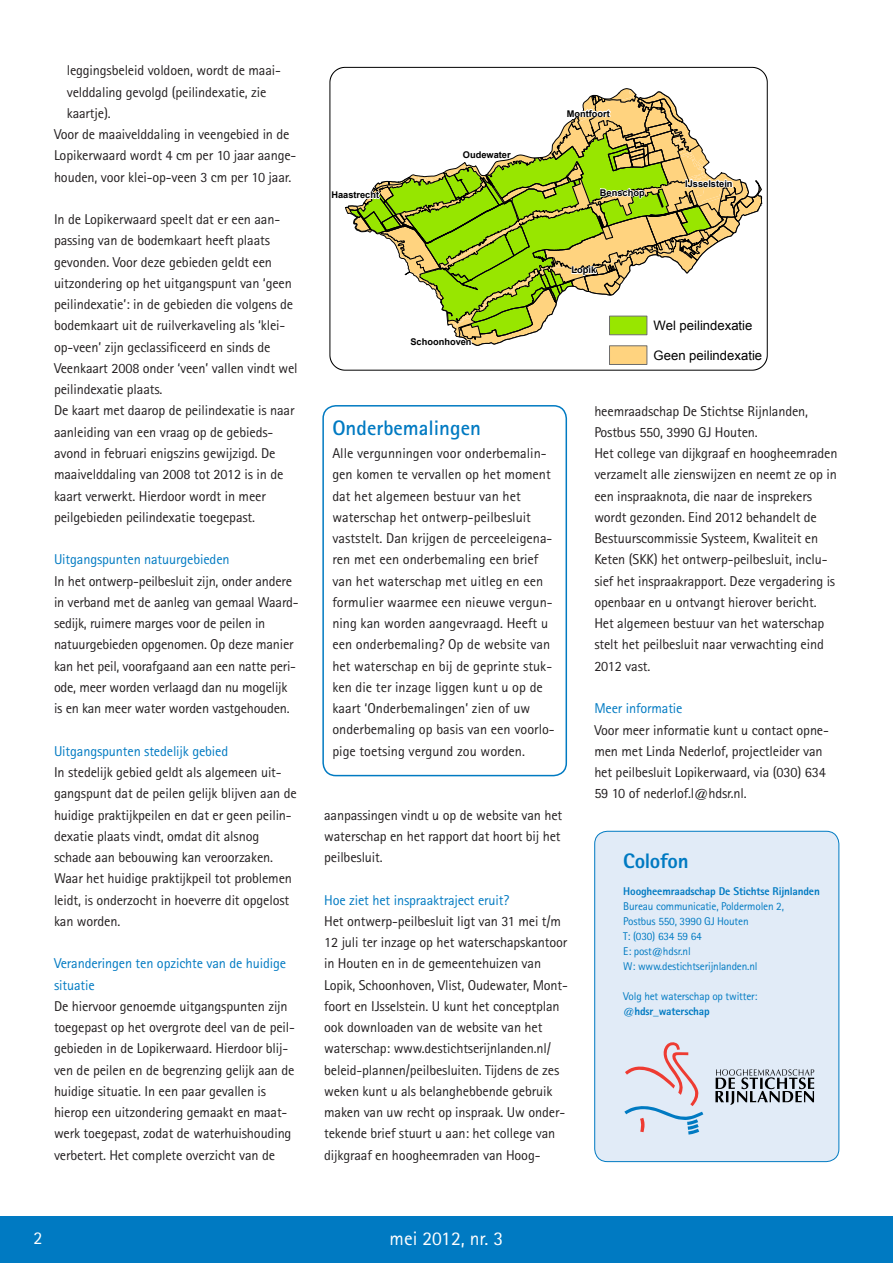
<style>
.page{position:relative;width:893px;height:1263px;background:#fff}
.page>*{position:absolute;margin:0;border:0;box-sizing:border-box;transform-origin:0 0}
.t1{font:700 21px "Rotis Sans Serif";color:#007ac2}
.t2{font:800 21px "Rotis Sans Serif";letter-spacing:-.015em;color:#007ac2}
.t3{font:19.5px "Rotis Sans Serif";color:#fff}
.t4{font:18px "Rotis Sans Serif";color:#fff}
.t5{font:14.25px/21.3px "Rotis Sans Serif";letter-spacing:-.01em;color:#231f20}
.t6{font:14.25px/21.3px "Rotis Sans Serif";letter-spacing:-.01em;color:#007ac2}
.t7{font:13.05px "Arial";color:#000}
.t8{font:11.25px/15px "Rotis Sans Serif";letter-spacing:-.015em;color:#007ac2}
.t9{font:800 11.25px "Rotis Sans Serif";letter-spacing:-.015em;color:#007ac2}
.t10{font:700 9.3px "Arial";color:#000}
</style>
<div class="page">
<div style="left:0;top:1216px;width:893px;height:47px;background:#007ac2"></div>
<div style="left:595px;top:831px;width:244px;height:330px;background:#e1ebf7;border-radius:13px"></div>
<div style="left:594px;top:831px;width:245px;height:331px;border:1px solid #007ac2;border-radius:13px"></div>
<svg style="left:624px;top:1042px;width:79px;height:92px"></svg>
<svg style="left:715px;top:1069px;width:99px;height:36px"></svg>
<svg style="left:330px;top:67px;width:438px;height:303px"></svg>
<div style="left:609px;top:346px;width:38px;height:19px;background:#ffd37f;border:1px solid #6e6e6e"></div>
<div style="left:609px;top:316px;width:38px;height:19px;background:#98e600;border:1px solid #6e6e6e"></div>
<svg style="left:684px;top:178px;width:49px;height:11px"></svg>
<svg style="left:566px;top:99px;width:45px;height:21px"></svg>
<svg style="left:330px;top:189px;width:51px;height:11px"></svg>
<svg style="left:409px;top:337px;width:63px;height:16px"></svg>
<svg style="left:571px;top:265px;width:29px;height:12px"></svg>
<svg style="left:599px;top:187px;width:47px;height:12px"></svg>
<svg style="left:462px;top:149px;width:51px;height:13px"></svg>
<div style="left:322px;top:405px;width:245px;height:371px;border:2px solid #007ac2;border-radius:13px"></div>
<p class="t5" style="left:67px;top:60px;width:214px">leggingsbeleid voldoen, wordt de maai-</p>
<p class="t5" style="left:67px;top:81px;width:201px">velddaling gevolgd (peilindexatie, zie</p>
<p class="t5" style="left:67px;top:102px;width:45px">kaartje).</p>
<p class="t5" style="left:54px;top:123px;width:237px">Voor de maaivelddaling in veengebied in de</p>
<p class="t5" style="left:54px;top:145px;width:242px">Lopikerwaard wordt 4 cm per 10 jaar aange-</p>
<p class="t5" style="left:54px;top:166px;width:239px">houden, voor klei-op-veen 3 cm per 10 jaar.</p>
<p class="t5" style="left:54px;top:209px;width:245px">In de Lopikerwaard speelt dat er een aan&shy;passing van de bodemkaart heeft plaats gevonden. Voor deze gebieden geldt een uitzondering op het uitgangspunt van ‘geen peilindexatie’: in de gebieden die volgens de bodemkaart uit de ruilverkaveling als ‘klei&shy;op-veen’ zijn geclassificeerd en sinds de Veenkaart 2008 onder ‘veen’ vallen vindt wel peilindexatie plaats.<br>De kaart met daarop de peilindexatie is naar aanleiding van een vraag op de gebieds&shy;avond in februari enigszins gewijzigd. De maaivelddaling van 2008 tot 2012 is in de kaart verwerkt. Hierdoor wordt in meer peilgebieden peilindexatie toegepast.</p>
<p class="t6" style="left:54px;top:549px;width:177px">Uitgangspunten natuurgebieden</p>
<p class="t5" style="left:54px;top:570px;width:245px">In het ontwerp-peilbesluit zijn, onder andere in verband met de aanleg van gemaal Waard&shy;sedijk, ruimere marges voor de peilen in natuurgebieden opgenomen. Op deze manier kan het peil, voorafgaand aan een natte peri&shy;ode, meer worden verlaagd dan nu mogelijk is en kan meer water worden vastgehouden.</p>
<p class="t6" style="left:54px;top:740px;width:176px">Uitgangspunten stedelijk gebied</p>
<p class="t5" style="left:54px;top:761px;width:244px">In stedelijk gebied geldt als algemeen uit&shy;gangspunt dat de peilen gelijk blijven aan de huidige praktijkpeilen en dat er geen peilin&shy;dexatie plaats vindt, omdat dit alsnog schade aan bebouwing kan veroorzaken.<br>Waar het huidige praktijkpeil tot problemen leidt, is onderzocht in hoeverre dit opgelost kan worden.</p>
<p class="t6" style="left:54px;top:953px;width:234px">Veranderingen ten opzichte van de huidige situatie</p>
<p class="t5" style="left:54px;top:995px;width:242px">De hiervoor genoemde uitgangspunten zijn toegepast op het overgrote deel van de peil&shy;gebieden in de Lopikerwaard. Hierdoor blij&shy;ven de peilen en de begrenzing gelijk aan de huidige situatie. In een paar gevallen is hierop een uitzondering gemaakt en maat&shy;werk toegepast, zodat de waterhuishouding verbetert. Het complete overzicht van de</p>
<p class="t10" style="left:331px;top:189px;width:49px">Haastrecht</p>
<p class="t10" style="left:463px;top:148px;width:49px">Oudewater</p>
<p class="t10" style="left:567px;top:107px;width:45px">Montfoort</p>
<p class="t10" style="left:600px;top:186px;width:46px">Benschop</p>
<p class="t10" style="left:685px;top:177px;width:49px">IJsselstein</p>
<p class="t10" style="left:572px;top:264px;width:26px">Lopik</p>
<p class="t10" style="left:410px;top:336px;width:63px">Schoonhoven</p>
<h1 class="t1" style="left:332px;top:415px;width:150px">Onderbemalingen</h1>
<p class="t5" style="left:332px;top:442px;width:224px">Alle vergunningen voor onderbemalin&shy;gen komen te vervallen op het moment dat het algemeen bestuur van het waterschap het ontwerp-peilbesluit vaststelt. Dan krijgen de perceeleigena&shy;ren met een onderbemaling een brief van het waterschap met uitleg en een formulier waarmee een nieuwe vergun&shy;ning kan worden aangevraagd. Heeft u een onderbemaling? Op de website van het waterschap en bij de geprinte stuk&shy;ken die ter inzage liggen kunt u op de kaart ‘Onderbemalingen’ zien of uw onderbemaling op basis van een voorlo&shy;pige toetsing vergund zou worden.</p>
<p class="t7" style="left:654px;top:317px;width:100px">Wel peilindexatie</p>
<p class="t7" style="left:654px;top:347px;width:110px">Geen peilindexatie</p>
<p class="t5" style="left:594px;top:400px;width:245px">heemraadschap De Stichtse Rijnlanden, Postbus 550, 3990 GJ Houten.<br>Het college van dijkgraaf en hoogheemraden verzamelt alle zienswijzen en neemt ze op in een inspraaknota, die naar de insprekers wordt gezonden. Eind 2012 behandelt de Bestuurscommissie Systeem, Kwaliteit en Keten (SKK) het ontwerp-peilbesluit, inclu&shy;sief het inspraakrapport. Deze vergadering is openbaar en u ontvangt hierover bericht.<br>Het algemeen bestuur van het waterschap stelt het peilbesluit naar verwachting eind 2012 vast.</p>
<p class="t6" style="left:594px;top:698px;width:90px">Meer informatie</p>
<p class="t5" style="left:594px;top:719px;width:236px">Voor meer informatie kunt u contact opne&shy;men met Linda Nederlof, projectleider van het peilbesluit Lopikerwaard, via (030) 634<br>59 10 of nederlof.l@hdsr.nl.</p>
<p class="t5" style="left:324px;top:804px;width:240px">aanpassingen vindt u op de website van het waterschap en het rapport dat hoort bij het peilbesluit.</p>
<p class="t6" style="left:324px;top:889px;width:187px">Hoe ziet het inspraaktraject eruit?</p>
<p class="t5" style="left:324px;top:910px;width:245px">Het ontwerp-peilbesluit ligt van 31 mei t/m 12 juli ter inzage op het waterschapskantoor in Houten en in de gemeentehuizen van Lopik, Schoonhoven, Vlist, Oudewater, Mont&shy;foort en IJsselstein. U kunt het conceptplan ook downloaden van de website van het waterschap: www.destichtserijnlanden.nl/ beleid-plannen/peilbesluiten. Tijdens de zes weken kunt u als belanghebbende gebruik maken van uw recht op inspraak. Uw onder&shy;tekende brief stuurt u aan: het college van dijkgraaf en hoogheemraden van Hoog-</p>
<h1 class="t2" style="left:623px;top:848px;width:67px">Colofon</h1>
<p class="t9" style="left:623px;top:884px;width:198px">Hoogheemraadschap De Stichtse Rijnlanden</p>
<p class="t8" style="left:623px;top:899px;width:162px">Bureau communicatie, Poldermolen 2,<br>Postbus 550, 3990 GJ Houten<br>T: (030) 634 59 64<br>E: post@hdsr.nl<br>W: www.destichtserijnlanden.nl</p>
<p class="t8" style="left:623px;top:989px;width:136px">Volg het waterschap op twitter:</p>
<p class="t9" style="left:623px;top:1004px;width:88px">@hdsr_waterschap</p>
<p class="t4" style="left:34px;top:1227px;width:10px">2</p>
<h2 class="t3" style="left:390px;top:1227px;width:115px">mei 2012, nr. 3</h2>
</div>
